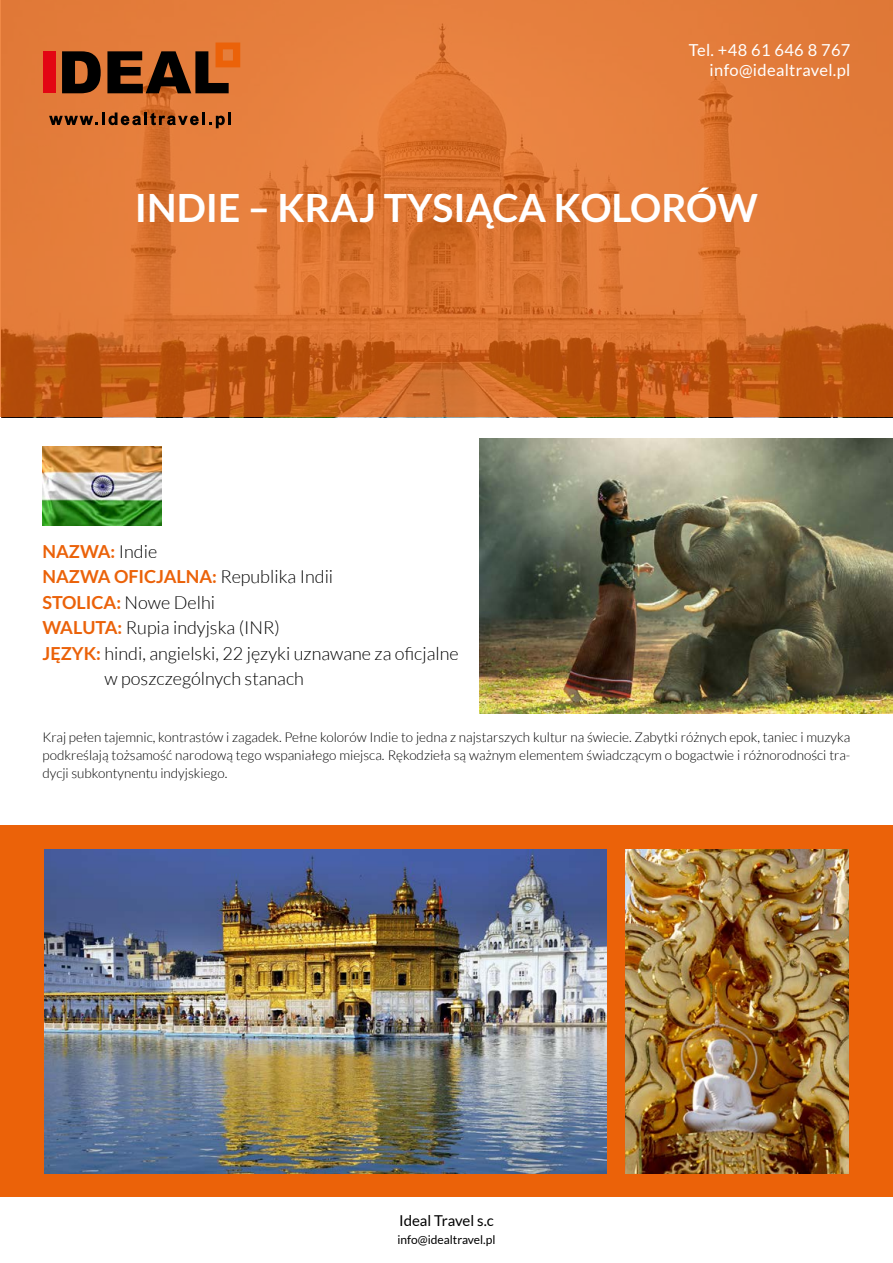
<style>
.page{position:relative;width:893px;height:1263px;background:#fff}
.page>*{position:absolute;margin:0;border:0;box-sizing:border-box;transform-origin:0 0}
.t1{font:700 39px "Lato";color:#fff}
.t2{font:300 18px "Lato";color:#000}
.t3{font:700 18px "Lato";color:#eb6209}
.t4{font:16.5px/19.8px "Lato";letter-spacing:.02em;color:#fff;text-align:right}
.t5{font:15px "Lato";color:#000}
.t6{font:300 13.5px/18px "Lato";color:#000;text-align:justify}
.t7{font:12px "Lato";color:#000}
.s1{font-weight:300;color:#000}
.s2{font-weight:700;color:#eb6209}
</style>
<div class="page">
<div style="left:0;top:826px;width:893px;height:371px;background:#eb6209"></div>
<svg style="left:0;top:0;width:893px;height:417px;background:#db7431"></svg>
<img style="left:43px;top:446px;width:118px;height:79px">
<img style="left:479px;top:438px;width:414px;height:275px">
<img style="left:626px;top:850px;width:223px;height:323px">
<img style="left:44px;top:850px;width:562px;height:323px">
<div style="left:43px;top:51px;width:13px;height:42px;background:#e30613"></div>
<svg style="left:62px;top:51px;width:39px;height:42px;background:#3a1f0e"></svg>
<svg style="left:107px;top:43px;width:133px;height:50px;background:#7f431d"></svg>
<svg style="left:49px;top:112px;width:182px;height:16px;background:#9a5326"></svg>
<p class="t4" style="left:689px;top:40px;width:163px">Tel. +48 61 646 8 767 info@idealtravel.pl</p>
<h1 class="t1" style="left:135px;top:186px;width:624px">INDIE – KRAJ TYSIĄCA KOLORÓW</h1>
<h2 class="t3" style="left:43px;top:541px;width:116px">NAZWA: <span class="s1">Indie</span></h2>
<h2 class="t3" style="left:43px;top:566px;width:292px">NAZWA OFICJALNA: <span class="s1">Republika Indii</span></h2>
<h2 class="t2" style="left:43px;top:593px;width:174px"><span class="s2">STOLICA:</span> Nowe Delhi</h2>
<h2 class="t2" style="left:43px;top:618px;width:239px"><span class="s2">WALUTA:</span> Rupia indyjska (INR)</h2>
<h2 class="t2" style="left:43px;top:644px;width:418px"><span class="s2">JĘZYK:</span> hindi, angielski, 22 języki uznawane za oficjalne</h2>
<h2 class="t2" style="left:104px;top:669px;width:201px">w poszczególnych stanach</h2>
<p class="t6" style="left:43px;top:729px;width:809px">Kraj pełen tajemnic, kontrastów i zagadek. Pełne kolorów Indie to jedna z najstarszych kultur na świecie. Zabytki różnych epok, taniec i muzyka podkreślają tożsamość narodową tego wspaniałego miejsca. Rękodzieła są ważnym elementem świadczącym o bogactwie i różnorodności tra&shy;dycji subkontynentu indyjskiego.</p>
<p class="t5" style="left:399px;top:1212px;width:96px">Ideal Travel s.c</p>
<p class="t7" style="left:397px;top:1233px;width:100px">info@idealtravel.pl</p>
</div>
